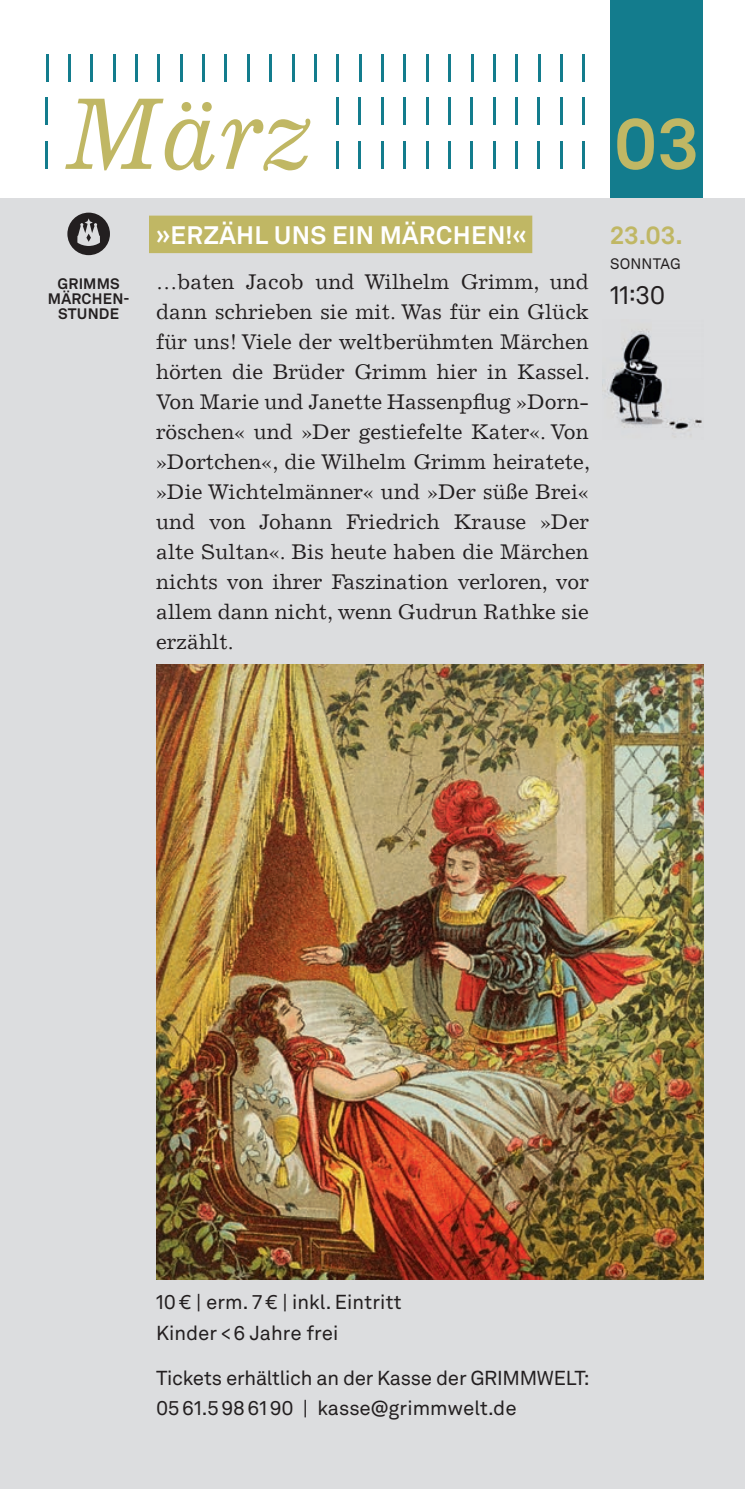
<style>
.page{position:relative;width:745px;height:1489px;background:#fff}
.page>*{position:absolute;margin:0;border:0;box-sizing:border-box;transform-origin:0 0}
.t1{font:italic 102.5px "Excelsior LT";color:#c0b764}
.t2{font:700 70px "Akkurat LL";color:#c0b764}
.t3{font:700 25px "Akkurat LL";letter-spacing:.01em;color:#fff}
.t4{font:700 25px "Akkurat LL";color:#c0b764}
.t5{font:25px "Akkurat LL";color:#231f20}
.t6{font:21.25px/30px "Excelsior LT";letter-spacing:.005em;color:#231f20;text-align:justify}
.t7{font:20px/30px "Akkurat LL";color:#231f20}
.t8{font:700 15px/15px "Akkurat LL";letter-spacing:.01em;color:#231f20;text-align:center}
.t9{font:15px "Akkurat LL";color:#231f20}
</style>
<div class="page">
<hr style="left:46px;top:54px;width:2px;height:28px;background:#137c8d">
<hr style="left:68px;top:54px;width:3px;height:28px;background:#137c8d">
<hr style="left:90px;top:54px;width:3px;height:28px;background:#137c8d">
<hr style="left:113px;top:54px;width:2px;height:28px;background:#137c8d">
<hr style="left:135px;top:54px;width:3px;height:28px;background:#137c8d">
<hr style="left:157px;top:54px;width:3px;height:28px;background:#137c8d">
<hr style="left:180px;top:54px;width:2px;height:28px;background:#137c8d">
<hr style="left:202px;top:54px;width:3px;height:28px;background:#137c8d">
<hr style="left:224px;top:54px;width:3px;height:28px;background:#137c8d">
<hr style="left:247px;top:54px;width:2px;height:28px;background:#137c8d">
<hr style="left:269px;top:54px;width:3px;height:28px;background:#137c8d">
<hr style="left:291px;top:54px;width:3px;height:28px;background:#137c8d">
<hr style="left:314px;top:54px;width:2px;height:28px;background:#137c8d">
<hr style="left:336px;top:54px;width:3px;height:28px;background:#137c8d">
<hr style="left:359px;top:54px;width:2px;height:28px;background:#137c8d">
<hr style="left:381px;top:54px;width:2px;height:28px;background:#137c8d">
<hr style="left:403px;top:54px;width:3px;height:28px;background:#137c8d">
<hr style="left:426px;top:54px;width:2px;height:28px;background:#137c8d">
<hr style="left:448px;top:54px;width:2px;height:28px;background:#137c8d">
<hr style="left:470px;top:54px;width:3px;height:28px;background:#137c8d">
<hr style="left:493px;top:54px;width:2px;height:28px;background:#137c8d">
<hr style="left:515px;top:54px;width:2px;height:28px;background:#137c8d">
<hr style="left:537px;top:54px;width:3px;height:28px;background:#137c8d">
<hr style="left:560px;top:54px;width:2px;height:28px;background:#137c8d">
<hr style="left:582px;top:54px;width:2px;height:28px;background:#137c8d">
<hr style="left:45px;top:97px;width:3px;height:28px;background:#137c8d">
<hr style="left:336px;top:97px;width:2px;height:28px;background:#137c8d">
<hr style="left:358px;top:97px;width:3px;height:28px;background:#137c8d">
<hr style="left:381px;top:97px;width:2px;height:28px;background:#137c8d">
<hr style="left:403px;top:97px;width:2px;height:28px;background:#137c8d">
<hr style="left:425px;top:97px;width:3px;height:28px;background:#137c8d">
<hr style="left:448px;top:97px;width:2px;height:28px;background:#137c8d">
<hr style="left:470px;top:97px;width:2px;height:28px;background:#137c8d">
<hr style="left:492px;top:97px;width:3px;height:28px;background:#137c8d">
<hr style="left:515px;top:97px;width:2px;height:28px;background:#137c8d">
<hr style="left:537px;top:97px;width:2px;height:28px;background:#137c8d">
<hr style="left:559px;top:97px;width:3px;height:28px;background:#137c8d">
<hr style="left:582px;top:97px;width:2px;height:28px;background:#137c8d">
<hr style="left:45px;top:141px;width:3px;height:28px;background:#137c8d">
<hr style="left:336px;top:141px;width:2px;height:28px;background:#137c8d">
<hr style="left:358px;top:141px;width:3px;height:28px;background:#137c8d">
<hr style="left:381px;top:141px;width:2px;height:28px;background:#137c8d">
<hr style="left:403px;top:141px;width:2px;height:28px;background:#137c8d">
<hr style="left:425px;top:141px;width:3px;height:28px;background:#137c8d">
<hr style="left:448px;top:141px;width:2px;height:28px;background:#137c8d">
<hr style="left:470px;top:141px;width:2px;height:28px;background:#137c8d">
<hr style="left:492px;top:141px;width:3px;height:28px;background:#137c8d">
<hr style="left:515px;top:141px;width:2px;height:28px;background:#137c8d">
<hr style="left:537px;top:141px;width:2px;height:28px;background:#137c8d">
<hr style="left:559px;top:141px;width:3px;height:28px;background:#137c8d">
<hr style="left:582px;top:141px;width:2px;height:28px;background:#137c8d">
<div style="left:609px;top:0;width:93px;height:199px;background:#137c8d"></div>
<div style="left:0;top:199px;width:744px;height:1289px;background:#dcdddf"></div>
<div style="left:149px;top:215px;width:383px;height:38px;background:#c0b764"></div>
<img style="left:602px;top:329px;width:100px;height:108px">
<svg style="left:67px;top:213px;width:43px;height:42px"></svg>
<img style="left:156px;top:664px;width:546px;height:615px">
<h1 class="t1" style="left:64px;top:74px;width:250px">März</h1>
<p class="t8" style="left:48px;top:275px;width:83px">GRIMMS<br>MÄRCHEN-<br>STUNDE</p>
<p class="t3" style="left:156px;top:216px;width:372px">»ERZÄHL UNS EIN MÄRCHEN!«</p>
<p class="t6" style="left:156px;top:267px;width:435px">…baten Jacob und Wilhelm Grimm, und dann schrieben sie mit. Was für ein Glück für uns! Viele der weltberühmten Märchen hörten die Brüder Grimm hier in Kassel.<br>Von Marie und Janette Hassenpflug »Dorn&shy;röschen« und »Der gestiefelte Kater«. Von »Dortchen«, die Wilhelm Grimm heiratete, »Die Wichtelmänner« und »Der süße Brei« und von Johann Friedrich Krause »Der alte Sultan«. Bis heute haben die Märchen nichts von ihrer Faszination verloren, vor allem dann nicht, wenn Gudrun Rathke sie erzählt.</p>
<h2 class="t2" style="left:613px;top:90px;width:87px">03</h2>
<p class="t4" style="left:609px;top:216px;width:74px">23.03.</p>
<p class="t9" style="left:610px;top:252px;width:72px">SONNTAG</p>
<p class="t5" style="left:609px;top:276px;width:56px">11:30</p>
<p class="t7" style="left:156px;top:1286px;width:247px">10 € | erm. 7 € | inkl. Eintritt<br>Kinder &lt; 6 Jahre frei</p>
<p class="t7" style="left:156px;top:1361px;width:434px">Tickets erhältlich an der Kasse der GRIMMWELT:<br>05 61.5 98 61 90 | kasse@grimmwelt.de</p>
</div>
